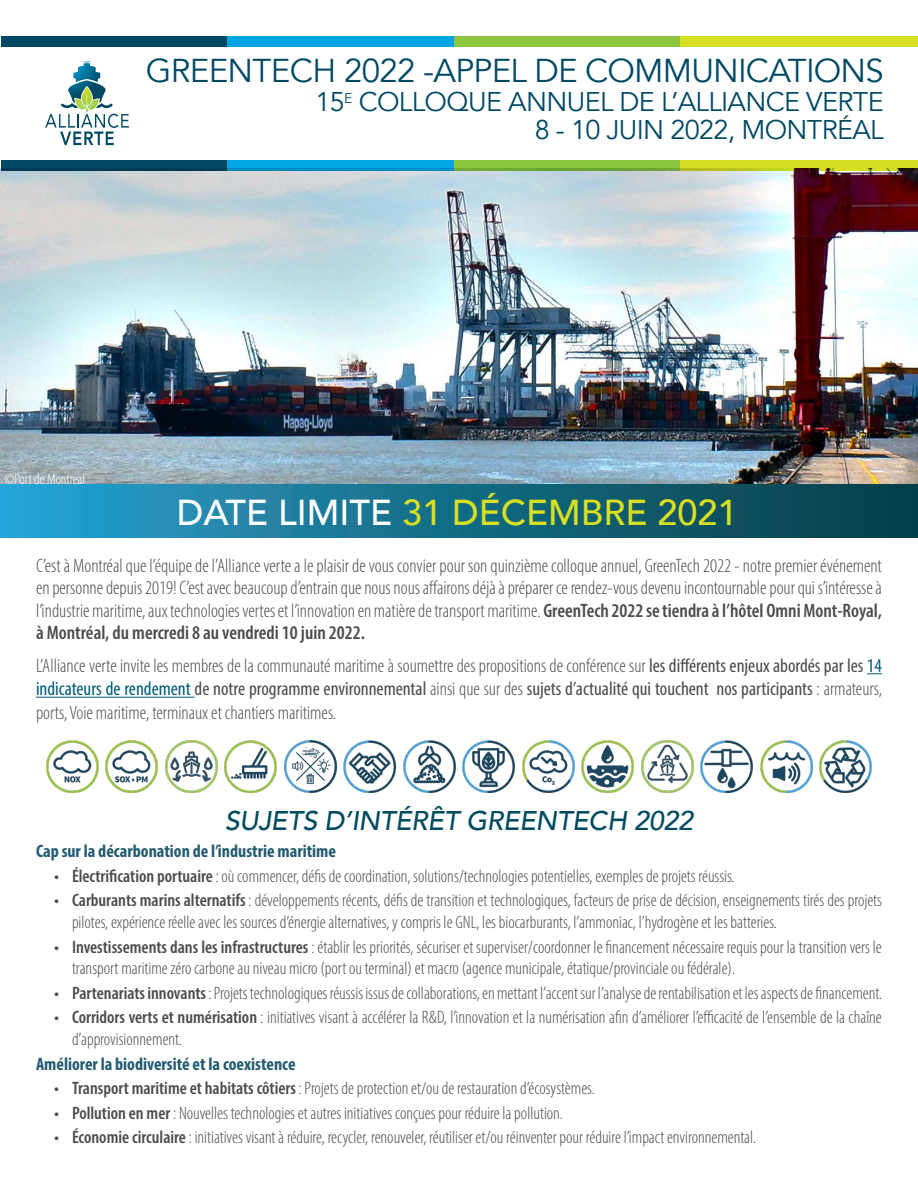
<style>
.page{position:relative;width:918px;height:1188px;background:#fff}
.page>*{position:absolute;margin:0;border:0;box-sizing:border-box;transform-origin:0 0}
.t1{font:500 36px "Avenir LT";color:#d6df21}
.t2{font:33px "Avenir LT";letter-spacing:-.025em;color:#004964}
.t3{font:27px "Avenir LT";letter-spacing:-.025em;color:#004964}
.t4{font:italic 500 27px "Avenir LT";letter-spacing:-.01em;color:#014b60}
.t5{font:300 condensed 19.5px/22.5px "Myriad Pro";color:#4b4c4d;text-align:justify}
.t6{font:300 condensed 18px/21.6px "Myriad Pro";color:#4b4c4d}
.t7{font:700 condensed 18px "Myriad Pro";color:#235b6f}
.t8{font:300 condensed 15px "Myriad Pro";color:#fff}
.s1{color:#fff}
.s2{font-weight:600}
.s3{font-weight:400}
.s4{font-weight:400;color:#005d79}
</style>
<div class="page">
<svg style="left:867px;top:673px;width:15px;height:1px"></svg>
<hr style="left:36px;top:697px;width:159px;height:1px;background:#005d79">
<img style="left:0;top:169px;width:918px;height:315px">
<svg style="left:0;top:484px;width:918px;height:54px;background:#166e89"></svg>
<svg style="left:2px;top:160px;width:226px;height:11px;background:#004560"></svg>
<svg style="left:454px;top:160px;width:226px;height:11px;background:#82bc3b"></svg>
<svg style="left:228px;top:160px;width:226px;height:11px;background:#009eda"></svg>
<svg style="left:680px;top:160px;width:238px;height:11px;background:#c7cf1e"></svg>
<div style="left:2px;top:36px;width:226px;height:11px;background:#004964"></div>
<div style="left:454px;top:36px;width:226px;height:11px;background:#8bc63e"></div>
<div style="left:228px;top:36px;width:226px;height:11px;background:#00a5e3"></div>
<div style="left:680px;top:36px;width:238px;height:11px;background:#d6df21"></div>
<svg style="left:45px;top:62px;width:84px;height:83px"></svg>
<img style="left:46px;top:741px;width:52px;height:52px">
<img style="left:106px;top:741px;width:52px;height:52px">
<img style="left:165px;top:741px;width:52px;height:52px">
<img style="left:225px;top:741px;width:52px;height:52px">
<img style="left:284px;top:741px;width:52px;height:52px">
<img style="left:344px;top:741px;width:52px;height:52px">
<img style="left:403px;top:741px;width:52px;height:52px">
<img style="left:463px;top:741px;width:52px;height:52px">
<img style="left:522px;top:741px;width:52px;height:52px">
<img style="left:582px;top:741px;width:52px;height:52px">
<img style="left:641px;top:741px;width:52px;height:52px">
<img style="left:701px;top:741px;width:52px;height:52px">
<img style="left:760px;top:741px;width:52px;height:52px">
<img style="left:820px;top:741px;width:52px;height:52px">
<p class="t2" style="left:146px;top:52px;width:739px">GREENTECH 2022 -APPEL DE COMMUNICATIONS</p>
<p class="t3" style="left:315px;top:86px;width:570px">15<sup>E</sup> COLLOQUE ANNUEL DE L’ALLIANCE VERTE</p>
<p class="t3" style="left:535px;top:114px;width:351px">8 - 10 JUIN 2022, MONTRÉAL</p>
<p class="t8" style="left:4px;top:470px;width:82px">©Port de Montreal</p>
<p class="t1" style="left:177px;top:491px;width:562px"><span class="s1">DATE LIMITE</span> 31 DÉCEMBRE 2021</p>
<p class="t5" style="left:36px;top:554px;width:848px">C’est à Montréal que l’équipe de l’Alliance verte a le plaisir de vous convier pour son quinzième colloque annuel, GreenTech 2022 - notre premier événement en personne depuis 2019! C’est avec beaucoup d’entrain que nous nous affairons déjà à préparer ce rendez-vous devenu incontournable pour qui s’intéresse à l’industrie maritime, aux technologies vertes et l’innovation en matière de transport maritime. <span class="s2">GreenTech 2022 se tiendra à l’hôtel Omni Mont-Royal, à Montréal, du mercredi 8 au vendredi 10 juin 2022.</span></p>
<p class="t5" style="left:36px;top:654px;width:848px;line-height:23.4px">L’Alliance verte invite les membres de la communauté maritime à soumettre des propositions de conférence sur <span class="s3">les différents enjeux abordés par les</span> <span class="s4">14 indicateurs de rendement</span> <span class="s3">de notre programme environnemental</span> ainsi que sur des <span class="s3">sujets d’actualité qui touchent nos participants</span> : armateurs, ports, Voie maritime, terminaux et chantiers maritimes.</p>
<p class="t4" style="left:225px;top:805px;width:470px">SUJETS D’INTÉRÊT GREENTECH 2022</p>
<p class="t7" style="left:36px;top:840px;width:302px">Cap sur la décarbonation de l’industrie maritime</p>
<p class="t6" style="left:54px;top:865px;width:682px"><span class="s2">• Électrification portuaire</span> : où commencer, défis de coordination, solutions/technologies potentielles, exemples de projets réussis.</p>
<p class="t6" style="left:72px;top:889px;width:812px;text-indent:-18px"><span class="s2">• Carburants marins alternatifs</span> : développements récents, défis de transition et technologiques, facteurs de prise de décision, enseignements tirés des projets pilotes, expérience réelle avec les sources d’énergie alternatives, y compris le GNL, les biocarburants, l’ammoniac, l’hydrogène et les batteries.</p>
<p class="t6" style="left:72px;top:936px;width:811px;text-indent:-18px"><span class="s2">• Investissements dans les infrastructures</span> : établir les priorités, sécuriser et superviser/coordonner le financement nécessaire requis pour la transition vers le transport maritime zéro carbone au niveau micro (port ou terminal) et macro (agence municipale, étatique/provinciale ou fédérale).</p>
<p class="t6" style="left:54px;top:982px;width:830px"><span class="s2">• Partenariats innovants</span> : Projets technologiques réussis issus de collaborations, en mettant l’accent sur l’analyse de rentabilisation et les aspects de financement.</p>
<p class="t6" style="left:72px;top:1006px;width:811px;text-indent:-18px"><span class="s2">• Corridors verts et numérisation</span> : initiatives visant à accélérer la R&amp;D, l’innovation et la numérisation afin d’améliorer l’efficacité de l’ensemble de la chaîne d’approvisionnement.</p>
<p class="t7" style="left:36px;top:1052px;width:261px">Améliorer la biodiversité et la coexistence</p>
<p class="t6" style="left:54px;top:1077px;width:542px"><span class="s2">• Transport maritime et habitats côtiers</span> : Projets de protection et/ou de restauration d’écosystèmes.</p>
<p class="t6" style="left:54px;top:1102px;width:511px"><span class="s2">• Pollution en mer</span> : Nouvelles technologies et autres initiatives conçues pour réduire la pollution.</p>
<p class="t6" style="left:54px;top:1126px;width:704px"><span class="s2">• Économie circulaire</span> : initiatives visant à réduire, recycler, renouveler, réutiliser et/ou réinventer pour réduire l’impact environnemental.</p>
</div>
